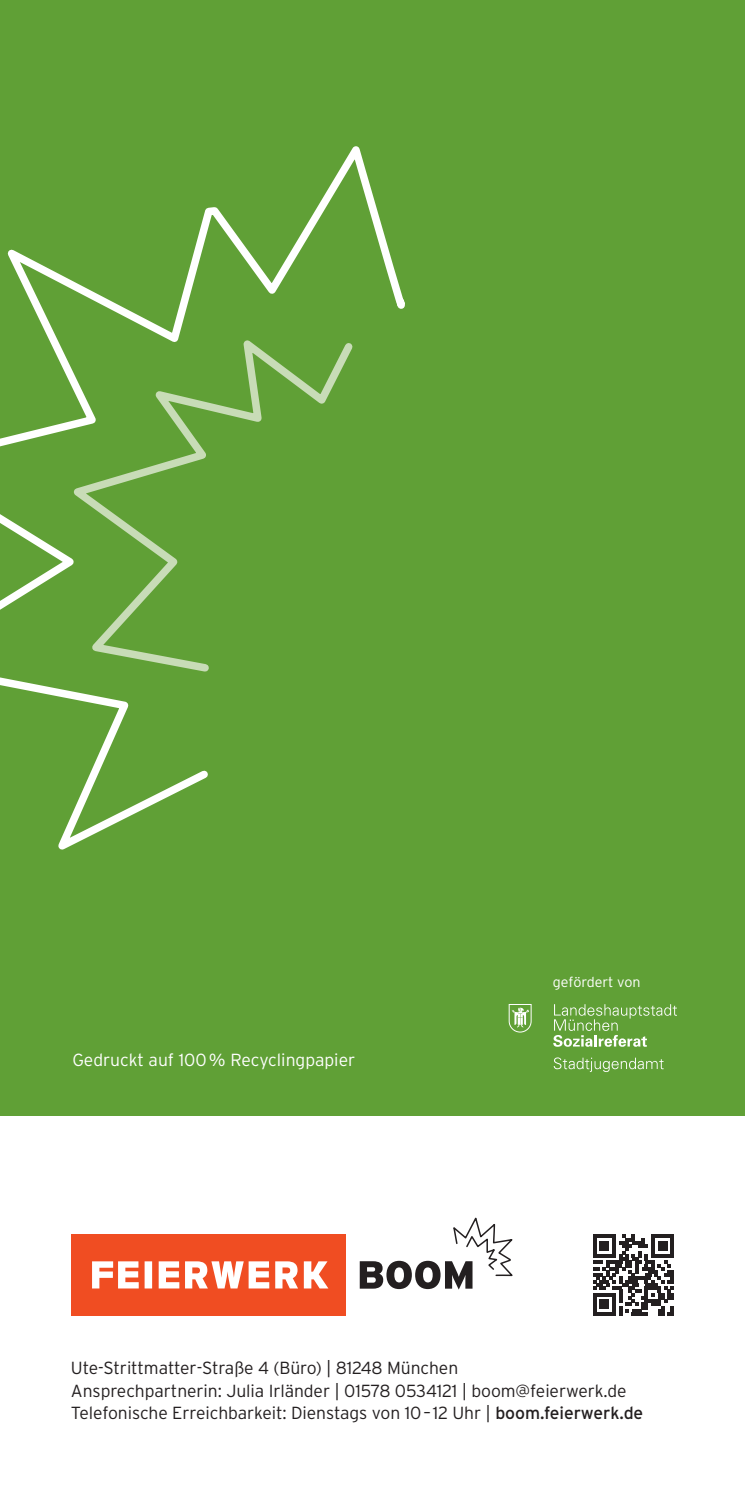
<style>
.page{position:relative;width:745px;height:1489px;background:#fff}
.page>*{position:absolute;margin:0;border:0;box-sizing:border-box;transform-origin:0 0}
.t1{font:300 17.5px/22.5px "Interstate";letter-spacing:-.005em;color:#231f20}
.t2{font:300 17.5px "Interstate";color:#fff}
.t3{font:300 14.25px "Interstate";letter-spacing:-.005em;color:#fff}
.s1{font-weight:400}
</style>
<div class="page">
<div style="left:0;top:0;width:744px;height:1115px;background:#60a036"></div>
<svg style="left:593px;top:1234px;width:80px;height:81px"></svg>
<hr style="left:592px;top:1312px;width:23px;height:3px;background:#231f20">
<div style="left:599px;top:1299px;width:9px;height:10px;background:#231f20"></div>
<svg style="left:553px;top:1004px;width:123px;height:42px"></svg>
<svg style="left:508px;top:1004px;width:23px;height:28px"></svg>
<svg style="left:553px;top:1057px;width:110px;height:15px"></svg>
<div style="left:71px;top:1233px;width:274px;height:82px;background:#f04d22"></div>
<svg style="left:92px;top:1261px;width:236px;height:27px"></svg>
<svg style="left:359px;top:1217px;width:154px;height:72px"></svg>
<svg style="left:0;top:150px;width:405px;height:700px"></svg>
<svg style="left:61px;top:327px;width:297px;height:349px"></svg>
<p class="t2" style="left:72px;top:1049px;width:284px">Gedruckt auf 100% Recyclingpapier</p>
<p class="t3" style="left:552px;top:974px;width:89px">gefördert von</p>
<p class="t1" style="left:71px;top:1356px;width:573px">Ute-Strittmatter-Straße 4 (Büro) | 81248 München<br>Ansprechpartnerin: Julia Irländer | 01578 0534121 | boom@feierwerk.de<br>Telefonische Erreichbarkeit: Dienstags von 10– 12 Uhr | <span class="s1">boom.feierwerk.de</span></p>
</div>
